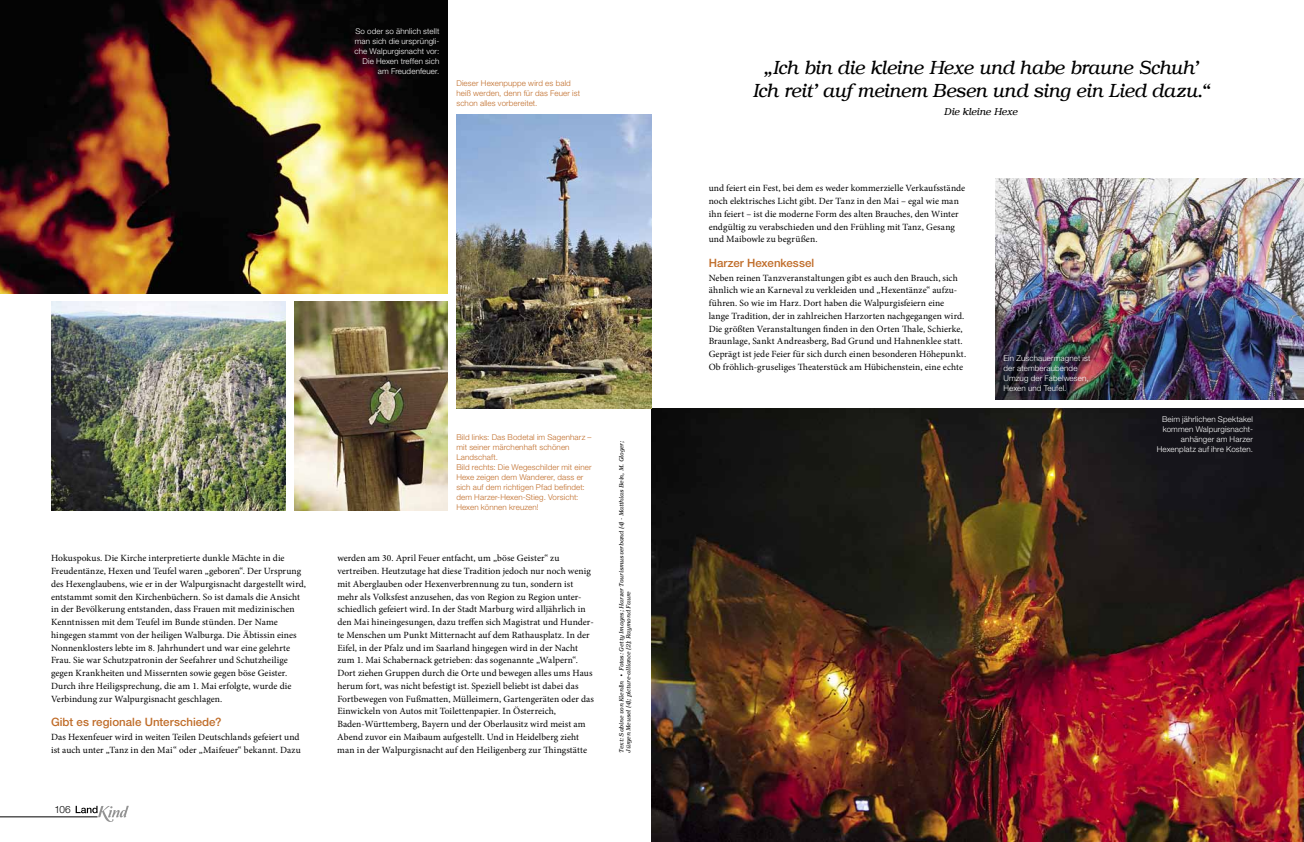
<style>
.page{position:relative;width:1304px;height:842px;background:#fff}
.page>*{position:absolute;margin:0;border:0;box-sizing:border-box;transform-origin:0 0}
.t1{font:italic 300 19px/22.8px "Brussels";letter-spacing:-.015em;color:#000;text-align:center}
.t2{font:500 11.5px "Helvetica Neue LT Std";color:#c06d2a}
.t3{font:italic 300 10px "Brussels";color:#000}
.t4{font:300 10px "Helvetica Neue LT Std";color:#000}
.t5{font:9.5px/12.8px "Minion Pro";letter-spacing:.005em;color:#000}
.t6{font:300 8px/10px "Helvetica Neue LT Std";letter-spacing:.015em;color:#c06d2a}
.t7{font:300 8px/10px "Helvetica Neue LT Std";letter-spacing:.015em;color:#fff;text-align:right}
.t8{font:italic 300 6px/7.2px "Brussels";letter-spacing:.01em;color:#000}
</style>
<div class="page">
<hr style="left:0;top:816px;width:98px;height:1px;background:#000">
<svg style="left:76px;top:806px;width:53px;height:16px"></svg>
<img style="left:51px;top:302px;width:235px;height:208px">
<img style="left:295px;top:302px;width:153px;height:208px">
<img style="left:0;top:0;width:448px;height:293px">
<img style="left:652px;top:408px;width:652px;height:434px">
<img style="left:995px;top:179px;width:309px;height:221px">
<img style="left:456px;top:115px;width:196px;height:293px">
<div style="left:1000px;top:352px;width:97px;height:46px;background:#000;opacity:.62"></div>
<p class="t7" style="left:355px;top:26px;width:86px">So oder so ähnlich stellt man sich die ursprüngli&shy;che Walpurgisnacht vor:<br>Die Hexen treffen sich am Freudenfeuer.</p>
<p class="t6" style="left:456px;top:78px;width:125px">Dieser Hexenpuppe wird es bald heiß werden, denn für das Feuer ist schon alles vorbereitet.</p>
<p class="t5" style="left:51px;top:552px;width:257px">Hokuspokus. Die Kirche interpretierte dunkle Mächte in die Freudentänze, Hexen und Teufel waren „geboren“. Der Ursprung des Hexenglaubens, wie er in der Walpurgisnacht dargestellt wird, entstammt somit den Kirchenbüchern. So ist damals die Ansicht in der Bevölkerung entstanden, dass Frauen mit medizinischen Kenntnissen mit dem Teufel im Bunde stünden. Der Name hingegen stammt von der heiligen Walburga. Die Äbtissin eines Nonnenklosters lebte im 8. Jahrhundert und war eine gelehrte Frau. Sie war Schutzpatronin der Seefahrer und Schutzheilige gegen Krankheiten und Missernten sowie gegen böse Geister.<br>Durch ihre Heiligsprechung, die am 1. Mai erfolgte, wurde die Verbindung zur Walpurgisnacht geschlagen.</p>
<p class="t2" style="left:51px;top:715px;width:172px">Gibt es regionale Unterschiede?</p>
<p class="t5" style="left:51px;top:730px;width:251px">Das Hexenfeuer wird in weiten Teilen Deutschlands gefeiert und ist auch unter „Tanz in den Mai“ oder „Maifeuer“ bekannt. Dazu</p>
<p class="t4" style="left:55px;top:804px;width:18px">106</p>
<p class="t6" style="left:456px;top:432px;width:137px">Bild links: Das Bodetal im Sagenharz – mit seiner märchenhaft schönen<br>Landschaft.<br>Bild rechts: Die Wegeschilder mit einer<br>Hexe zeigen dem Wanderer, dass er sich auf dem richtigen Pfad befindet: dem Harzer-Hexen-Stieg. Vorsicht:<br>Hexen können kreuzen!</p>
<p class="t5" style="left:337px;top:552px;width:258px">werden am 30. April Feuer entfacht, um „böse Geister“ zu vertreiben. Heutzutage hat diese Tradition jedoch nur noch wenig mit Aberglauben oder Hexenverbrennung zu tun, sondern ist mehr als Volksfest anzusehen, das von Region zu Region unter&shy;schiedlich gefeiert wird. In der Stadt Marburg wird alljährlich in den Mai hineingesungen, dazu treffen sich Magistrat und Hunder&shy;te Menschen um Punkt Mitternacht auf dem Rathausplatz. In der Eifel, in der Pfalz und im Saarland hingegen wird in der Nacht zum 1. Mai Schabernack getrieben: das sogenannte „Walpern“.<br>Dort ziehen Gruppen durch die Orte und bewegen alles ums Haus herum fort, was nicht befestigt ist. Speziell beliebt ist dabei das Fortbewegen von Fußmatten, Mülleimern, Gartengeräten oder das Einwickeln von Autos mit Toilettenpapier. In Österreich, Baden-Württemberg, Bayern und der Oberlausitz wird meist am Abend zuvor ein Maibaum aufgestellt. Und in Heidelberg zieht man in der Walpurgisnacht auf den Heiligenberg zur Thingstätte</p>
<p class="t8" style="left:618px;top:753px;width:313px;rotate:-90deg">Text: Sabine von Kienlin • Fotos: Getty Images; Harzer Tourismusverband (4) - Matthias Bein, M. Gloger;<br>Jürgen Meusel (4); picture-alliance (2); Raymond Faure</p>
<h1 class="t1" style="left:752px;top:56px;width:458px">„Ich bin die kleine Hexe und habe braune Schuh’<br>Ich reit’ auf meinem Besen und sing ein Lied dazu.“</h1>
<p class="t3" style="left:944px;top:105px;width:75px">Die kleine Hexe</p>
<p class="t5" style="left:709px;top:182px;width:258px">und feiert ein Fest, bei dem es weder kommerzielle Verkaufsstände noch elektrisches Licht gibt. Der Tanz in den Mai – egal wie man ihn feiert – ist die moderne Form des alten Brauches, den Winter endgültig zu verabschieden und den Frühling mit Tanz, Gesang und Maibowle zu begrüßen.</p>
<p class="t2" style="left:709px;top:256px;width:107px">Harzer Hexenkessel</p>
<p class="t5" style="left:709px;top:271px;width:259px">Neben reinen Tanzveranstaltungen gibt es auch den Brauch, sich ähnlich wie an Karneval zu verkleiden und „Hexentänze“ aufzu&shy;führen. So wie im Harz. Dort haben die Walpurgisfeiern eine lange Tradition, der in zahlreichen Harzorten nachgegangen wird.<br>Die größten Veranstaltungen finden in den Orten Thale, Schierke, Braunlage, Sankt Andreasberg, Bad Grund und Hahnenklee statt.<br>Geprägt ist jede Feier für sich durch einen besonderen Höhepunkt.<br>Ob fröhlich-gruseliges Theaterstück am Hübichenstein, eine echte</p>
<p class="t7" style="left:1003px;top:353px;width:88px;text-align:left">Ein Zuschauermagnet ist der atemberaubende<br>Umzug der Fabelwesen,<br>Hexen und Teufel.</p>
<p class="t7" style="left:1157px;top:414px;width:98px">Beim jährlichen Spektakel kommen Walpurgisnacht&shy;anhänger am Harzer<br>Hexenplatz auf ihre Kosten.</p>
</div>
